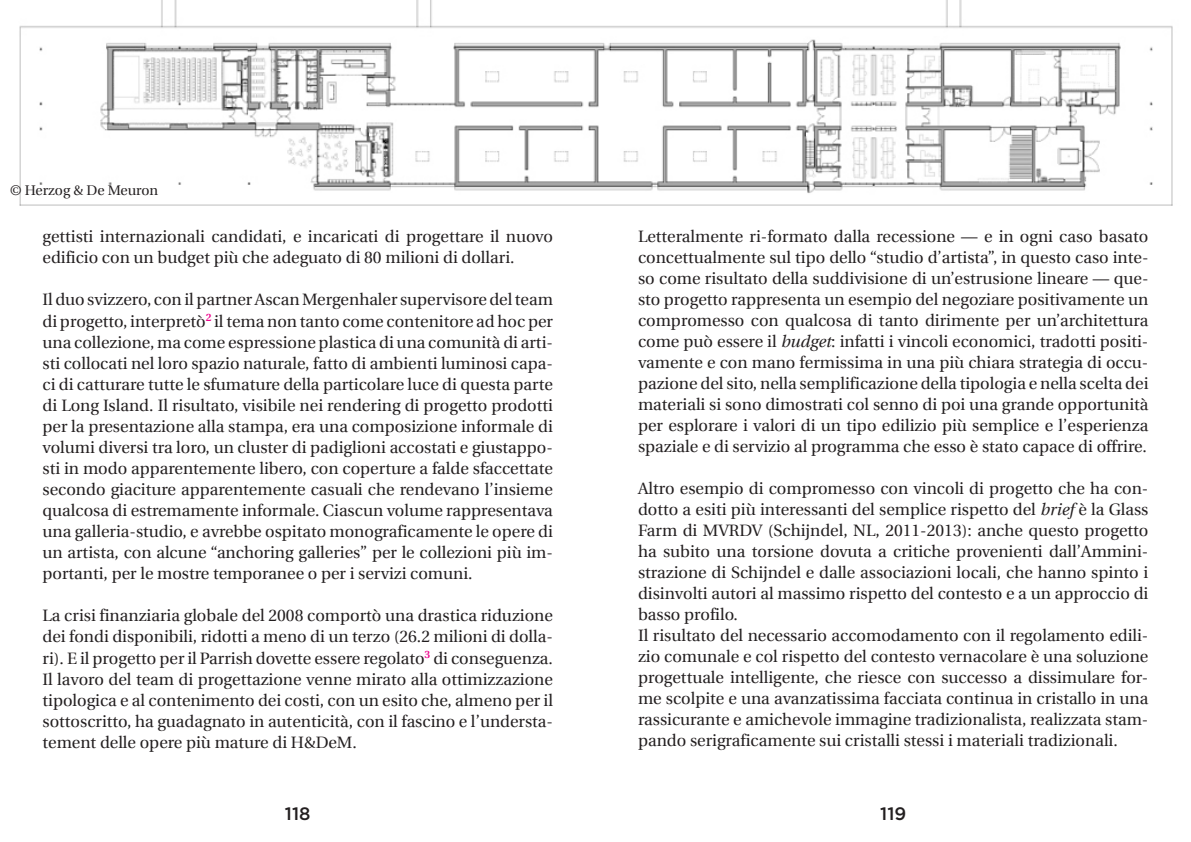
<style>
.page{position:relative;width:1191px;height:842px;background:#fff}
.page>*{position:absolute;margin:0;border:0;box-sizing:border-box;transform-origin:0 0}
.t1{font:500 18px "Gotham";color:#231f20}
.t2{font:16.5px/21px "Utopia";color:#231f20;text-align:justify}
.t3{font:14px "Utopia";color:#231f20}
.s1{font-style:italic}
</style>
<div class="page">
<img style="left:19px;top:0;width:1154px;height:206px">
<p class="t3" style="left:10px;top:182px;width:150px">© Herzog &amp; De Meuron</p>
<p class="t2" style="left:43px;top:226px;width:512px">gettisti internazionali candidati, e incaricati di progettare il nuovo edificio con un budget più che adeguato di 80 milioni di dollari.</p>
<p class="t2" style="left:43px;top:289px;width:512px">Il duo svizzero, con il partner Ascan Mergenhaler supervisore del team di progetto, interpretò<sup>2</sup> il tema non tanto come contenitore ad hoc per una collezione, ma come espressione plastica di una comunità di arti&shy;sti collocati nel loro spazio naturale, fatto di ambienti luminosi capa&shy;ci di catturare tutte le sfumature della particolare luce di questa parte di Long Island. Il risultato, visibile nei rendering di progetto prodotti per la presentazione alla stampa, era una composizione informale di volumi diversi tra loro, un cluster di padiglioni accostati e giustappo&shy;sti in modo apparentemente libero, con coperture a falde sfaccettate secondo giaciture apparentemente casuali che rendevano l’insieme qualcosa di estremamente informale. Ciascun volume rappresentava una galleria-studio, e avrebbe ospitato monograficamente le opere di un artista, con alcune “anchoring galleries” per le collezioni più im&shy;portanti, per le mostre temporanee o per i servizi comuni.</p>
<p class="t2" style="left:43px;top:605px;width:512px">La crisi finanziaria globale del 2008 comportò una drastica riduzione dei fondi disponibili, ridotti a meno di un terzo (26.2 milioni di dolla&shy;ri). E il progetto per il Parrish dovette essere regolato<sup>3</sup> di conseguenza.<br>Il lavoro del team di progettazione venne mirato alla ottimizzazione tipologica e al contenimento dei costi, con un esito che, almeno per il sottoscritto, ha guadagnato in autenticità, con il fascino e l’understa&shy;tement delle opere più mature di H&amp;DeM.</p>
<p class="t2" style="left:638px;top:226px;width:512px">Letteralmente ri-formato dalla recessione — e in ogni caso basato concettualmente sul tipo dello “studio d’artista”, in questo caso inte&shy;so come risultato della suddivisione di un’estrusione lineare — que&shy;sto progetto rappresenta un esempio del negoziare positivamente un compromesso con qualcosa di tanto dirimente per un’architettura come può essere il <span class="s1">budget</span>: infatti i vincoli economici, tradotti positi&shy;vamente e con mano fermissima in una più chiara strategia di occu&shy;pazione del sito, nella semplificazione della tipologia e nella scelta dei materiali si sono dimostrati col senno di poi una grande opportunità per esplorare i valori di un tipo edilizio più semplice e l’esperienza spaziale e di servizio al programma che esso è stato capace di offrire.</p>
<p class="t2" style="left:638px;top:478px;width:512px;text-align:left">Altro esempio di compromesso con vincoli di progetto che ha con&shy;dotto a esiti più interessanti del semplice rispetto del <span class="s1">brief</span> è la Glass Farm di MVRDV (Schijndel, NL, 2011-2013): anche questo progetto ha subito una torsione dovuta a critiche provenienti dall’Ammini&shy;strazione di Schijndel e dalle associazioni locali, che hanno spinto i disinvolti autori al massimo rispetto del contesto e a un approccio di basso profilo.<br>Il risultato del necessario accomodamento con il regolamento edili&shy;zio comunale e col rispetto del contesto vernacolare è una soluzione progettuale intelligente, che riesce con successo a dissimulare for&shy;me scolpite e una avanzatissima facciata continua in cristallo in una rassicurante e amichevole immagine tradizionalista, realizzata stam&shy;pando serigraficamente sui cristalli stessi i materiali tradizionali.</p>
<p class="t1" style="left:285px;top:802px;width:27px">118</p>
<p class="t1" style="left:880px;top:802px;width:28px">119</p>
</div>
